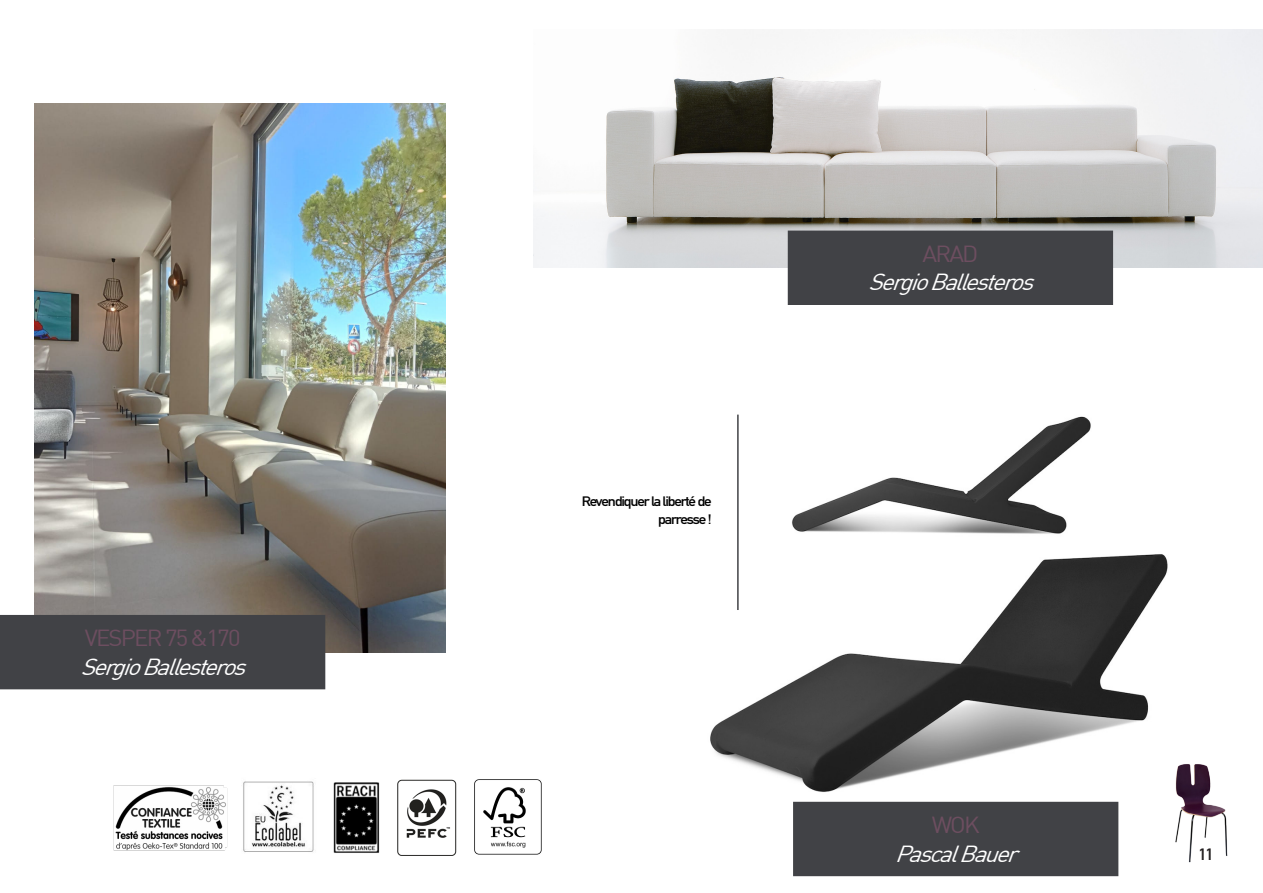
<style>
.page{position:relative;width:1263px;height:893px;background:#fff}
.page>*{position:absolute;margin:0;border:0;box-sizing:border-box;transform-origin:0 0}
.t1{font:italic 22.8px "DIN";color:#fff;scale:1.05 1}
.t2{font:22.8px "DIN";letter-spacing:-.075em;color:#6d4e60;scale:1.05 1}
.t3{font:700 16.2px "DIN Alternate";color:#231f20;scale:1.11 1}
.t4{font:700 13.5px/18px "DIN Alternate";letter-spacing:-.075em;color:#000;text-align:right;scale:1.11 1}
</style>
<div class="page">
<img style="left:533px;top:30px;width:730px;height:238px">
<img style="left:710px;top:414px;width:458px;height:463px">
<img style="left:34px;top:103px;width:412px;height:549px">
<img style="left:1160px;top:741px;width:68px;height:136px">
<div style="left:788px;top:231px;width:325px;height:74px;background:#414246"></div>
<div style="left:793px;top:802px;width:325px;height:74px;background:#414246"></div>
<div style="left:1px;top:616px;width:324px;height:73px;background:#414246"></div>
<div style="left:0;top:615px;width:325px;height:74px;border:2px solid #414246"></div>
<hr style="left:737px;top:415px;width:2px;height:195px;background:#414246">
<img style="left:113px;top:785px;width:115px;height:66px">
<img style="left:243px;top:781px;width:71px;height:71px">
<img style="left:333px;top:782px;width:47px;height:71px">
<img style="left:397px;top:779px;width:60px;height:77px">
<img style="left:474px;top:779px;width:68px;height:76px">
<p class="t2" style="left:85px;top:623px;width:150px">VESPER 75 &amp;170</p>
<p class="t1" style="left:80px;top:652px;width:168px">SergioBallesteros</p>
<p class="t4" style="left:582px;top:491px;width:119px">Revendiquer la liberté de parresse !</p>
<p class="t2" style="left:922px;top:239px;width:55px">ARAD</p>
<p class="t1" style="left:868px;top:268px;width:168px">SergioBallesteros</p>
<p class="t2" style="left:932px;top:810px;width:47px">WOK</p>
<p class="t1" style="left:895px;top:839px;width:127px">PascalBauer</p>
<p class="t3" style="left:1198px;top:842px;width:16px">11</p>
</div>
